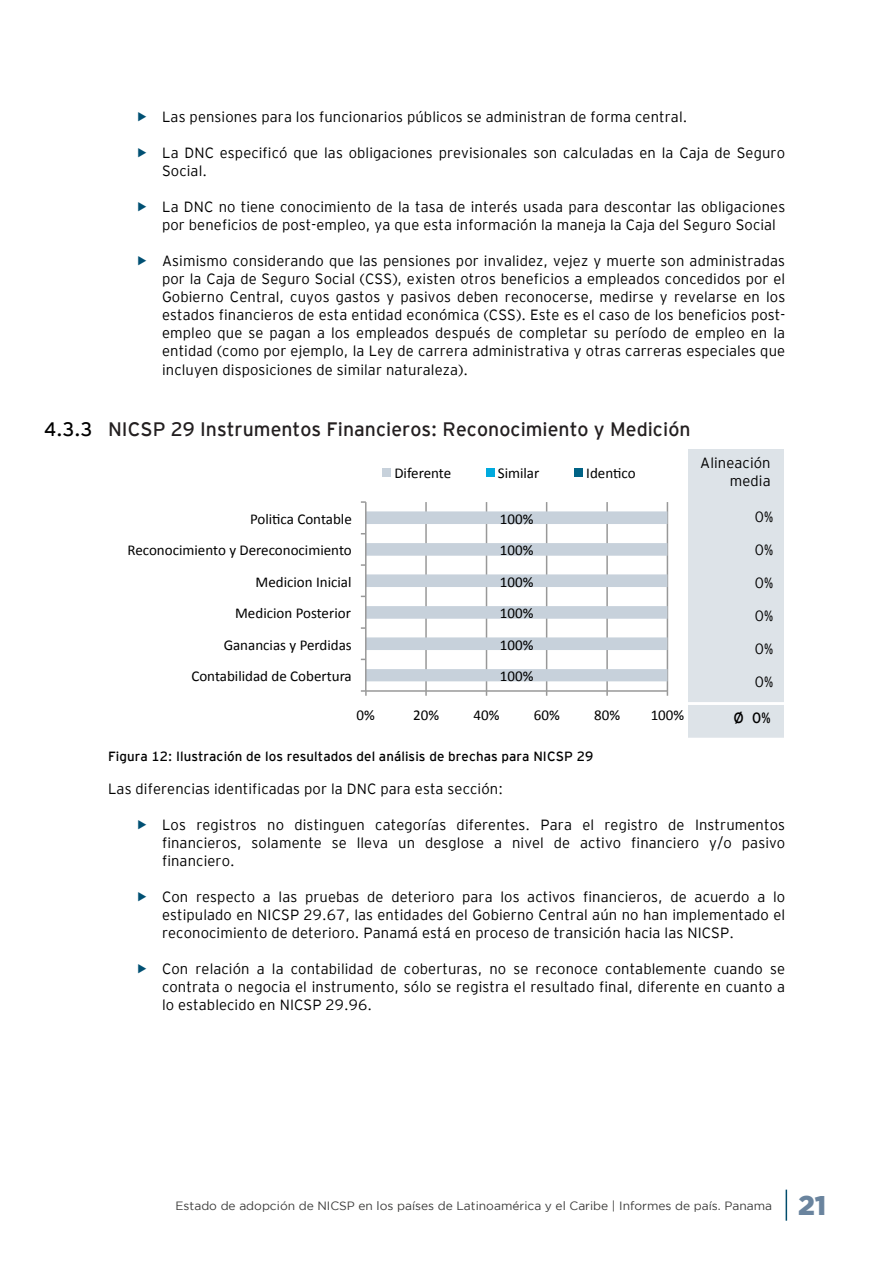
<style>
.page{position:relative;width:893px;height:1263px;background:#fff}
.page>*{position:absolute;margin:0;border:0;box-sizing:border-box;transform-origin:0 0}
.t1{font:900 27px "Gotham";color:#6a849e}
.t2{font:19.5px "EY Interstate";color:#231f20}
.t3{font:15px "Calibri";color:#000}
.t4{font:300 14.7px/18px "EY Interstate";letter-spacing:.01em;color:#000;text-align:justify}
.t5{font:300 14.7px "EY Interstate";color:#000}
.t6{font:300 13.35px "EY Interstate";letter-spacing:.005em;color:#000}
.t7{font:12px "Gotham";color:#3c3c3b}
.s1{font-weight:300;color:#000}
</style>
<div class="page">
<hr style="left:786px;top:1189px;width:1px;height:32px;background:#004c6c">
<hr style="left:425px;top:502px;width:2px;height:189px;background:#989898">
<hr style="left:486px;top:502px;width:1px;height:189px;background:#989898">
<hr style="left:546px;top:502px;width:1px;height:189px;background:#989898">
<hr style="left:606px;top:502px;width:2px;height:189px;background:#989898">
<hr style="left:667px;top:502px;width:1px;height:189px;background:#989898">
<svg style="left:367px;top:511px;width:300px;height:170px"></svg>
<hr style="left:366px;top:690px;width:301px;height:2px;background:#989898">
<hr style="left:365px;top:502px;width:2px;height:189px;background:#989898">
<svg style="left:361px;top:690px;width:6px;height:6px"></svg>
<div style="left:383px;top:468px;width:8px;height:8px;background:#c7d1db"></div>
<div style="left:486px;top:468px;width:8px;height:8px;background:#00aade"></div>
<div style="left:574px;top:468px;width:9px;height:8px;background:#006386"></div>
<div style="left:688px;top:449px;width:96px;height:289px;background:#dde3e8"></div>
<div style="left:684px;top:702px;width:108px;height:39px;border:3px solid #fff"></div>
<p class="t4" style="left:162px;top:107px;width:527px">Las pensiones para los funcionarios públicos se administran de forma central.</p>
<p class="t4" style="left:162px;top:143px;width:625px">La DNC especificó que las obligaciones previsionales son calculadas en la Caja de Seguro<br>Social.</p>
<p class="t4" style="left:162px;top:197px;width:625px">La DNC no tiene conocimiento de la tasa de interés usada para descontar las obligaciones por beneficios de post-empleo, ya que esta información la maneja la Caja del Seguro Social</p>
<p class="t4" style="left:162px;top:251px;width:625px">Asimismo considerando que las pensiones por invalidez, vejez y muerte son administradas por la Caja de Seguro Social (CSS), existen otros beneficios a empleados concedidos por el Gobierno Central, cuyos gastos y pasivos deben reconocerse, medirse y revelarse en los estados financieros de esta entidad económica (CSS). Este es el caso de los beneficios post&shy;empleo que se pagan a los empleados después de completar su período de empleo en la entidad (como por ejemplo, la Ley de carrera administrativa y otras carreras especiales que incluyen disposiciones de similar naturaleza).</p>
<h2 class="t2" style="left:44px;top:415px;width:648px"><span class="s1">4.3.3</span> NICSP 29 Instrumentos Financieros: Reconocimiento y Medición</h2>
<p class="t3" style="left:394px;top:464px;width:58px">Diferente</p>
<p class="t3" style="left:498px;top:464px;width:43px">Similar</p>
<p class="t3" style="left:586px;top:464px;width:51px">Iden4co</p>
<p class="t4" style="left:700px;top:453px;width:72px;text-align:right">Alineación media</p>
<p class="t4" style="left:755px;top:507px;width:20px">0%</p>
<p class="t4" style="left:755px;top:540px;width:20px">0%</p>
<p class="t4" style="left:755px;top:573px;width:20px">0%</p>
<p class="t4" style="left:755px;top:606px;width:20px">0%</p>
<p class="t4" style="left:755px;top:639px;width:20px">0%</p>
<p class="t4" style="left:755px;top:672px;width:20px">0%</p>
<p class="t5" style="left:733px;top:708px;width:39px">Ø 0%</p>
<p class="t3" style="left:250px;top:510px;width:103px">Poli4ca Contable</p>
<p class="t3" style="left:500px;top:510px;width:35px">100%</p>
<p class="t3" style="left:500px;top:541px;width:35px">100%</p>
<p class="t3" style="left:128px;top:541px;width:226px">Reconocimiento y Dereconocimiento</p>
<p class="t3" style="left:255px;top:572px;width:98px">Medicion Inicial</p>
<p class="t3" style="left:500px;top:572px;width:35px">100%</p>
<p class="t3" style="left:235px;top:604px;width:117px">Medicion Posterior</p>
<p class="t3" style="left:500px;top:604px;width:35px">100%</p>
<p class="t3" style="left:224px;top:635px;width:130px">Ganancias y Perdidas</p>
<p class="t3" style="left:500px;top:635px;width:35px">100%</p>
<p class="t3" style="left:191px;top:667px;width:162px">Contabilidad de Cobertura</p>
<p class="t3" style="left:500px;top:667px;width:35px">100%</p>
<p class="t3" style="left:357px;top:706px;width:20px">0%</p>
<p class="t3" style="left:413px;top:706px;width:27px">20%</p>
<p class="t3" style="left:473px;top:706px;width:27px">40%</p>
<p class="t3" style="left:534px;top:706px;width:27px">60%</p>
<p class="t3" style="left:594px;top:706px;width:27px">80%</p>
<p class="t3" style="left:651px;top:706px;width:35px">100%</p>
<p class="t6" style="left:108px;top:747px;width:487px">Figura 12: Ilustración de los resultados del análisis de brechas para NICSP 29</p>
<p class="t4" style="left:108px;top:779px;width:396px">Las diferencias identificadas por la DNC para esta sección:</p>
<p class="t4" style="left:162px;top:815px;width:625px">Los registros no distinguen categorías diferentes. Para el registro de Instrumentos financieros, solamente se lleva un desglose a nivel de activo financiero y/o pasivo financiero.</p>
<p class="t4" style="left:162px;top:887px;width:625px">Con respecto a las pruebas de deterioro para los activos financieros, de acuerdo a lo estipulado en NICSP 29.67, las entidades del Gobierno Central aún no han implementado el reconocimiento de deterioro. Panamá está en proceso de transición hacia las NICSP.</p>
<p class="t4" style="left:162px;top:959px;width:625px">Con relación a la contabilidad de coberturas, no se reconoce contablemente cuando se contrata o negocia el instrumento, sólo se registra el resultado final, diferente en cuanto a lo establecido en NICSP 29.96.</p>
<p class="t7" style="left:176px;top:1198px;width:598px">Estado de adopción de NICSP en los países de Latinoamérica y el Caribe | Informes de país. Panama</p>
<h1 class="t1" style="left:798px;top:1190px;width:30px">21</h1>
</div>
